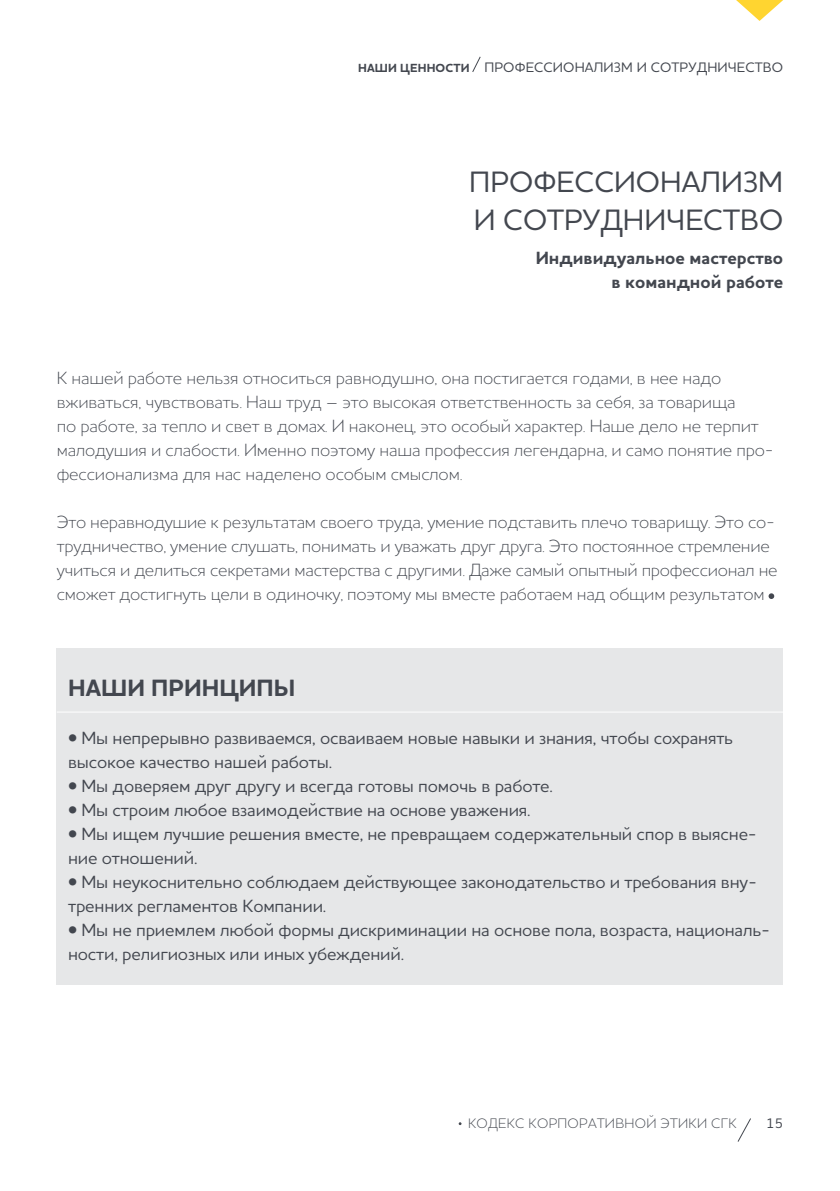
<style>
.page{position:relative;width:840px;height:1191px;background:#fff}
.page>*{position:absolute;margin:0;border:0;box-sizing:border-box;transform-origin:0 0}
.t1{font:500 30px "Houschka Pro";color:#43474f}
.t2{font:700 24px "Houschka Pro";color:#43474f}
.t3{font:300 18px/24px "Houschka Pro";letter-spacing:-.01em;color:#43474f}
.t4{font:500 18px/24px "Houschka Pro";letter-spacing:-.01em;color:#43474f}
.t5{font:700 18px/24px "Houschka Pro";color:#43474f;text-align:right}
.t6{font:500 14px "Houschka Pro";color:#43474f}
.t7{font:300 14px "Houschka Pro";letter-spacing:.02em;color:#43474f}
.t8{font:700 12px "Houschka Pro";letter-spacing:.01em;color:#43474f}
.s1{font-weight:500;font-size:14px}
.s2{font-weight:300}
</style>
<div class="page">
<svg style="left:737px;top:1119px;width:13px;height:23px"></svg>
<svg style="left:736px;top:0;width:46px;height:21px"></svg>
<svg style="left:472px;top:56px;width:8px;height:16px"></svg>
<svg style="left:768px;top:593px;width:5px;height:6px"></svg>
<div style="left:57px;top:648px;width:725px;height:336px;background:#e6e7e8"></div>
<hr style="left:57px;top:711px;width:725px;height:1px;background:#fff">
<p class="t8" style="left:358px;top:60px;width:137px">Наши ценности <span class="s1">ПРО</span></p>
<p class="t6" style="left:514px;top:58px;width:22px">ФЕССИОНАЛИЗ</p>
<p class="t6" style="left:621px;top:58px;width:40px">М И СОТРУДНИ</p>
<p class="t6" style="left:727px;top:58px;width:19px">ЧЕСТВО</p>
<h1 class="t1" style="left:469px;top:163px;width:22px">ПРО</h1>
<h1 class="t1" style="left:533px;top:163px;width:44px">ФЕССИОНАЛИЗ</h1>
<h1 class="t1" style="left:757px;top:163px;width:26px">М</h1>
<h1 class="t1" style="left:473px;top:200px;width:51px">И СОТРУДНИ</h1>
<h1 class="t1" style="left:666px;top:200px;width:39px">ЧЕСТВО</h1>
<p class="t5" style="left:535px;top:246px;width:249px">Индивидуальное мастерство в командной работе</p>
<p class="t3" style="left:57px;top:365px;width:718px">К нашей работе нельзя относиться равнодушно, она постигается годами, в нее надо вживаться, чувствовать. Наш труд – это высокая ответственность за себя, за товарища<br>по работе, за тепло и свет в домах. И наконец, это особый характер. Наше дело не терпит малодушия и слабости. Именно поэтому наша профессия легендарна, и само понятие про&shy;фессионализма для нас наделено особым смыслом.</p>
<p class="t3" style="left:57px;top:509px;width:722px">Это неравнодушие к результатам своего труда, умение подставить плечо товарищу. Это со&shy;трудничество, умение слушать, понимать и уважать друг друга. Это постоянное стремление учиться и делиться секретами мастерства с другими. Даже самый опытный профессионал не сможет достигнуть цели в одиночку, поэтому мы вместе работаем над общим результатом</p>
<h2 class="t2" style="left:68px;top:672px;width:229px">Наши принципы</h2>
<p class="t4" style="left:68px;top:725px;width:666px"><span class="s2">•</span> Мы непрерывно развиваемся, осваиваем новые навыки и знания, чтобы сохранять высокое качество нашей работы.</p>
<p class="t4" style="left:68px;top:773px;width:486px">• Мы доверяем друг другу и всегда готовы помочь в работе.</p>
<p class="t4" style="left:68px;top:797px;width:464px">• Мы строим любое взаимодействие на основе уважения.</p>
<p class="t4" style="left:68px;top:821px;width:690px">• Мы ищем лучшие решения вместе, не превращаем содержательный спор в выясне&shy;ние отношений.</p>
<p class="t4" style="left:68px;top:869px;width:690px">• Мы неукоснительно соблюдаем действующее законодательство и требования вну&shy;тренних регламентов Компании.</p>
<p class="t4" style="left:68px;top:917px;width:703px">• Мы не приемлем любой формы дискриминации на основе пола, возраста, националь&shy;ности, религиозных или иных убеждений.</p>
<p class="t7" style="left:467px;top:1114px;width:270px">КОДЕКС КОРПОРАТИВНОЙ ЭТИКИ СГК</p>
<p class="t6" style="left:765px;top:1114px;width:18px">15</p>
</div>
